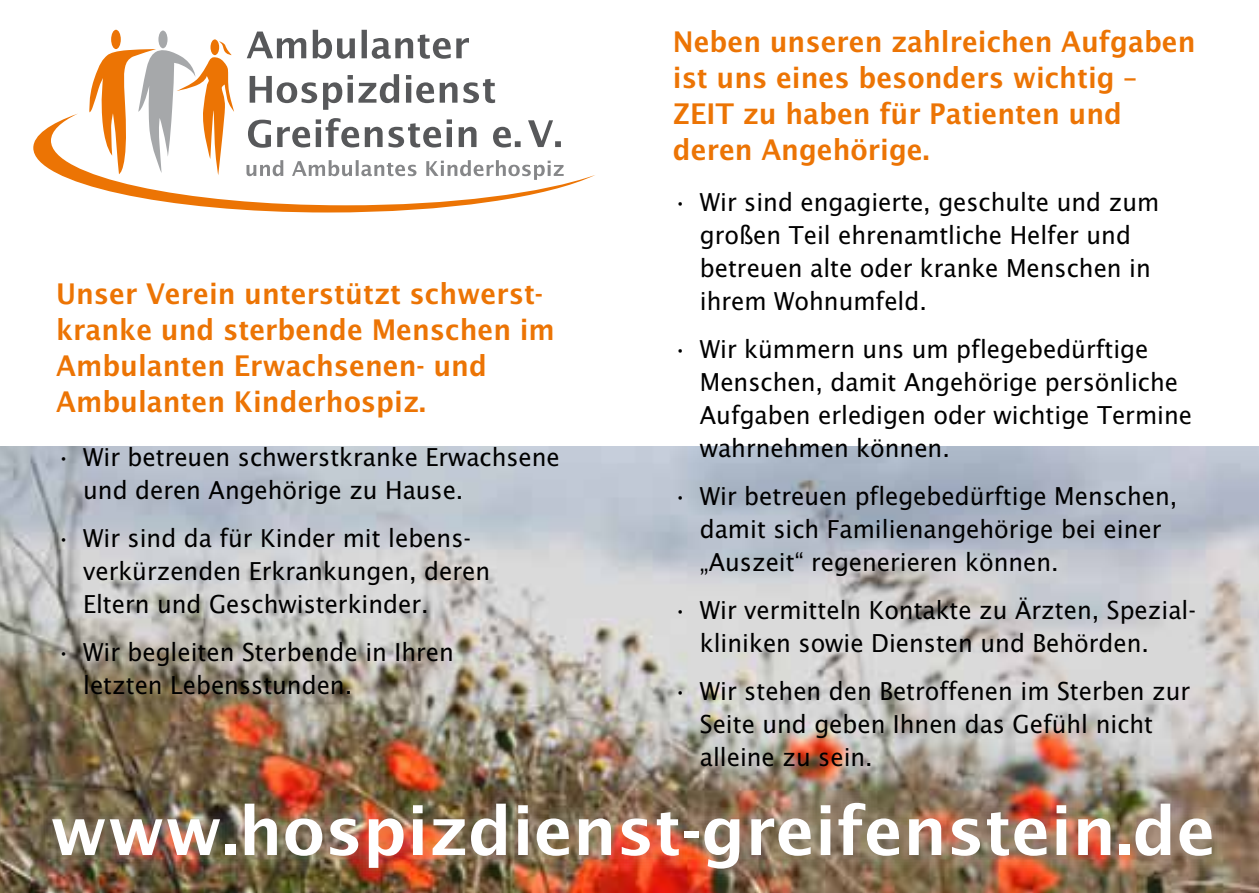
<style>
.page{position:relative;width:1259px;height:893px;background:#fff}
.page>*{position:absolute;margin:0;border:0;box-sizing:border-box;transform-origin:0 0}
.t1{font:600 66.6px "Lucida Sans";letter-spacing:.005em;color:#fff}
.t2{font:600 28.5px/36px "Lucida Sans";letter-spacing:.005em;color:#ec7404;scale:.95 1}
.t3{font:24.9px/33px "Lucida Sans";letter-spacing:.005em;color:#000;scale:.96 1}
</style>
<div class="page">
<img style="left:0;top:446px;width:1259px;height:447px">
<img style="left:36px;top:786px;width:1191px;height:99px">
<svg style="left:33px;top:114px;width:562px;height:98px"></svg>
<div style="left:111px;top:30px;width:10px;height:19px;background:#ec7404;border-radius:50%"></div>
<div style="left:158px;top:31px;width:9px;height:17px;background:#a6a8aa;border-radius:50%"></div>
<svg style="left:88px;top:41px;width:146px;height:134px"></svg>
<svg style="left:248px;top:118px;width:313px;height:30px"></svg>
<svg style="left:250px;top:74px;width:245px;height:36px"></svg>
<svg style="left:247px;top:30px;width:222px;height:29px"></svg>
<svg style="left:246px;top:160px;width:317px;height:20px"></svg>
<p class="t2" style="left:673px;top:23px;width:551px">Neben unseren zahlreichen Aufgaben ist uns eines besonders wichtig –<br>ZEIT zu haben für Patienten und deren Angehörige.</p>
<p class="t3" style="left:700px;top:185px;width:480px;text-indent:-27px">• Wir sind engagierte, geschulte und zum großen Teil ehrenamtliche Helfer und betreuen alte oder kranke Menschen in ihrem Wohnumfeld.</p>
<p class="t3" style="left:700px;top:332px;width:514px;text-indent:-27px">• Wir kümmern uns um pflegebedürftige Menschen, damit Angehörige persönliche Aufgaben erledigen oder wichtige Termine wahrnehmen können.</p>
<p class="t3" style="left:700px;top:479px;width:499px;text-indent:-27px">• Wir betreuen pflegebedürftige Menschen, damit sich Familienangehörige bei einer „Auszeit“ regenerieren können.</p>
<p class="t3" style="left:700px;top:593px;width:518px;text-indent:-27px">• Wir vermitteln Kontakte zu Ärzten, Spezial&shy;kliniken sowie Diensten und Behörden.</p>
<p class="t3" style="left:700px;top:674px;width:512px;text-indent:-27px">• Wir stehen den Betroffenen im Sterben zur<br>Seite und geben Ihnen das Gefühl nicht alleine zu sein.</p>
<h1 class="t1" style="left:50px;top:791px;width:1167px">www.hospizdienst-greifenstein.de</h1>
<p class="t2" style="left:56px;top:275px;width:526px">Unser Verein unterstützt schwerst&shy;kranke und sterbende Menschen im<br>Ambulanten Erwachsenen- und<br>Ambulanten Kinderhospiz.</p>
<p class="t3" style="left:83px;top:440px;width:498px;text-indent:-27px">• Wir betreuen schwerstkranke Erwachsene und deren Angehörige zu Hause.</p>
<p class="t3" style="left:83px;top:521px;width:425px;text-indent:-27px">• Wir sind da für Kinder mit lebens&shy;verkürzenden Erkrankungen, deren<br>Eltern und Geschwisterkinder.</p>
<p class="t3" style="left:83px;top:635px;width:387px;text-indent:-27px">• Wir begleiten Sterbende in Ihren letzten Lebensstunden.</p>
</div>
